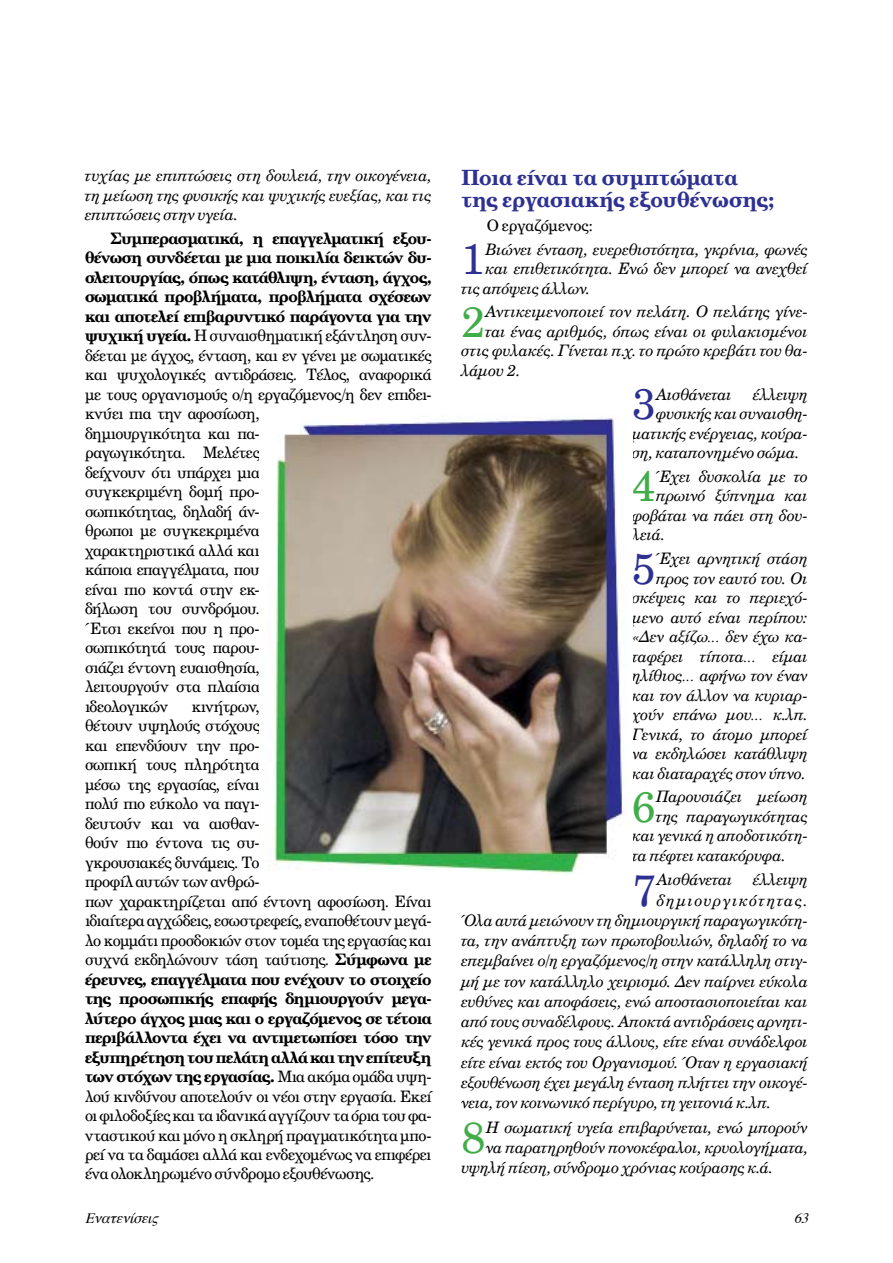
<style>
.page{position:relative;width:893px;height:1263px;background:#fff}
.page>*{position:absolute;margin:0;border:0;box-sizing:border-box;transform-origin:0 0}
.t1{font:43.8px "UB Century";color:#2e3192}
.t2{font:43.8px "UB Century";color:#41ad49}
.t3{font:42.75px "UB Century";color:#2e3192}
.t4{font:42.75px "UB Century";color:#41ad49}
.t5{font:21px/22.2px "UB Century Bold";color:#2e3192}
.t6{font:15.75px/19.5px "UB Century Italic";letter-spacing:-.005em;color:#000;text-align:justify}
.t7{font:15.75px/19.5px "UB Century";letter-spacing:-.035em;color:#000}
.t8{font:15.75px/19.5px "UB Century Bold";letter-spacing:-.03em;color:#000;text-align:justify}
.t9{font:15.75px "UB Century Italic";letter-spacing:.095em;color:#000}
.t10{font:15.75px "UB Century";letter-spacing:-.015em;color:#000}
.t11{font:italic 14.25px "Times";color:#000}
.s1{font-family:"UB Century Bold"}
.s2{font-family:"UB Century"}
</style>
<div class="page">
<img style="left:270px;top:418px;width:354px;height:456px">
<p class="t6" style="left:85px;top:166px;width:348px">τυχίας με επιπτώσεις στη δουλειά, την οικογένεια, τη μείωση της φυσικής και ψυχικής ευεξίας, και τις επιπτώσεις στην υγεία.</p>
<p class="t8" style="left:85px;top:228px;width:348px;text-indent:26px">Συμπερασματικά, η επαγγελματική εξου&shy;θένωση συνδέεται με μια ποικιλία δεικτών δυ&shy;σλειτουργίας, όπως κατάθλιψη, ένταση, άγχος, σωματικά προβλήματα, προβλήματα σχέσεων και αποτελεί επιβαρυντικό παράγοντα για την</p>
<p class="t7" style="left:85px;top:326px;width:348px"><span class="s1">ψυχική υγεία.</span> Η συναισθηματική εξάντληση συν&shy;δέεται με άγχος, ένταση, και εν γένει με σωματικές και ψυχολογικές αντιδράσεις. Τέλος, αναφορικά με τους οργανισμούς ο/η εργαζόμενος/η δεν επιδει&shy;κνύει πια την αφοσίωση,<br>δημιουργικότητα και πα-<br>ραγωγικότητα. Μελέτες<br>δείχνουν ότι υπάρχει μια<br>συγκεκριμένη δομή προ-<br>σωπικότητας, δηλαδή άν-<br>θρωποι με συγκεκριμένα<br>χαρακτηριστικά αλλά και<br>κάποια επαγγέλματα, που<br>είναι πιο κοντά στην εκ-<br>δήλωση του συνδρόμου.<br>Έτσι εκείνοι που η προ-<br>σωπικότητά τους παρου-<br>σιάζει έντονη ευαισθησία,<br>λειτουργούν στα πλαίσια<br>ιδεολογικών</p>
<p class="t7" style="left:85px;top:696px;width:348px;text-indent:107px">κινήτρων,<br>θέτουν υψηλούς στόχους<br>και επενδύουν την προ-<br>σωπική τους πληρότητα<br>μέσω της εργασίας, είναι<br>πολύ πιο εύκολο να παγι-<br>δευτούν και να αισθαν-<br>θούν πιο έντονα τις συ-<br>γκρουσιακές δυνάμεις. Το<br>προφίλ αυτών των ανθρώ-<br>πων χαρακτηρίζεται από έντονη αφοσίωση. Είναι ιδιαίτερα αγχώδεις, εσωστρεφείς, εναποθέτουν μεγά&shy;λο κομμάτι προσδοκιών στον τομέα της εργασίας και συχνά εκδηλώνουν τάση ταύτισης. <span class="s1">Σύμφωνα με</span></p>
<p class="t8" style="left:85px;top:969px;width:348px">έρευνες, επαγγέλματα που ενέχουν το στοιχείο της προσωπικής επαφής δημιουργούν μεγα&shy;λύτερο άγχος μιας και ο εργαζόμενος σε τέτοια περιβάλλοντα έχει να αντιμετωπίσει τόσο την εξυπηρέτηση του πελάτη αλλά και την επίτευξη των στόχων της εργασίας. <span class="s2">Μια ακόμα ομάδα υψη-</span></p>
<p class="t7" style="left:85px;top:1086px;width:348px;text-align:justify">λού κινδύνου αποτελούν οι νέοι στην εργασία. Εκεί οι φιλοδοξίες και τα ιδανικά αγγίζουν τα όρια του φα&shy;νταστικού και μόνο η σκληρή πραγματικότητα μπο&shy;ρεί να τα δαμάσει αλλά και ενδεχομένως να επιφέρει ένα ολοκληρωμένο σύνδρομο εξουθένωσης.</p>
<h3 class="t5" style="left:461px;top:166px;width:315px">Ποια είναι τα συμπτώματα της εργασιακής εξουθένωσης;</h3>
<p class="t10" style="left:487px;top:216px;width:108px">Ο εργαζόμενος:</p>
<h2 class="t3" style="left:461px;top:233px;width:25px">1</h2>
<p class="t6" style="left:486px;top:239px;width:324px">Βιώνει ένταση, ευερεθιστότητα, γκρίνια, φωνές</p>
<p class="t6" style="left:486px;top:258px;width:324px">και επιθετικότητα. Ενώ δεν μπορεί να ανεχθεί</p>
<p class="t6" style="left:461px;top:278px;width:130px">τις απόψεις άλλων.</p>
<h2 class="t4" style="left:461px;top:295px;width:25px">2</h2>
<p class="t6" style="left:486px;top:302px;width:324px">Αντικειμενοποιεί τον πελάτη. Ο πελάτης γίνε-</p>
<p class="t6" style="left:486px;top:321px;width:324px">ται ένας αριθμός, όπως είναι οι φυλακισμένοι</p>
<p class="t6" style="left:461px;top:341px;width:348px">στις φυλακές. Γίνεται π.χ. το πρώτο κρεβάτι του θα-</p>
<p class="t6" style="left:461px;top:360px;width:60px">λάμου 2.</p>
<h2 class="t3" style="left:632px;top:378px;width:25px">3</h2>
<p class="t6" style="left:656px;top:384px;width:77px">Αισθάνεται</p>
<p class="t6" style="left:753px;top:384px;width:56px">έλλειψη</p>
<p class="t6" style="left:656px;top:404px;width:153px">φυσικής και συναισθη-</p>
<p class="t6" style="left:632px;top:423px;width:177px">ματικής ενέργειας, κούρα-</p>
<p class="t6" style="left:632px;top:443px;width:169px">ση, καταπονημένο σώμα.</p>
<h2 class="t4" style="left:632px;top:460px;width:25px">4</h2>
<p class="t6" style="left:656px;top:466px;width:153px">Έχει δυσκολία με το</p>
<p class="t6" style="left:656px;top:486px;width:153px">πρωινό ξύπνημα και</p>
<p class="t6" style="left:632px;top:505px;width:177px">φοβάται να πάει στη δου-</p>
<p class="t6" style="left:632px;top:525px;width:34px">λειά.</p>
<h2 class="t3" style="left:632px;top:542px;width:25px">5</h2>
<p class="t6" style="left:632px;top:549px;width:177px;text-align:right">Έχει αρνητική στάση προς τον εαυτό του. Οι σκέψεις και το περιεχό&shy;μενο αυτό είναι περίπου: «Δεν αξίζω… δεν έχω κα&shy;ταφέρει τίποτα… είμαι ηλίθιος… αφήνω τον έναν και τον άλλον να κυριαρ&shy;χούν επάνω μου… κ.λπ.<br>Γενικά, το άτομο μπορεί να εκδηλώσει κατάθλιψη και διαταραχές στον ύπνο.</p>
<h2 class="t4" style="left:632px;top:780px;width:25px">6</h2>
<p class="t6" style="left:656px;top:787px;width:153px">Παρουσιάζει μείωση</p>
<p class="t6" style="left:656px;top:806px;width:153px">της παραγωγικότητας</p>
<p class="t6" style="left:632px;top:826px;width:177px">και γενικά η αποδοτικότη-</p>
<p class="t6" style="left:632px;top:845px;width:155px">τα πέφτει κατακόρυφα.</p>
<h1 class="t1" style="left:632px;top:863px;width:25px">7</h1>
<p class="t6" style="left:657px;top:870px;width:77px">Αισθάνεται</p>
<p class="t6" style="left:753px;top:870px;width:56px">έλλειψη</p>
<p class="t9" style="left:657px;top:890px;width:153px">δημιουργικότητας.</p>
<p class="t6" style="left:461px;top:910px;width:348px">Όλα αυτά μειώνουν τη δημιουργική παραγωγικότη-</p>
<p class="t6" style="left:461px;top:931px;width:348px">τα, την ανάπτυξη των πρωτοβουλιών, δηλαδή το να</p>
<p class="t6" style="left:461px;top:951px;width:348px">επεμβαίνει ο/η εργαζόμενος/η στην κατάλληλη στιγ-</p>
<p class="t6" style="left:461px;top:971px;width:348px">μή με τον κατάλληλο χειρισμό. Δεν παίρνει εύκολα</p>
<p class="t6" style="left:461px;top:991px;width:348px">ευθύνες και αποφάσεις, ενώ αποστασιοποιείται και</p>
<p class="t6" style="left:461px;top:1012px;width:348px">από τους συναδέλφους. Αποκτά αντιδράσεις αρνητι-</p>
<p class="t6" style="left:461px;top:1032px;width:348px">κές γενικά προς τους άλλους, είτε είναι συνάδελφοι</p>
<p class="t6" style="left:461px;top:1052px;width:348px">είτε είναι εκτός του Οργανισμού. Όταν η εργασιακή</p>
<p class="t6" style="left:461px;top:1072px;width:348px">εξουθένωση έχει μεγάλη ένταση πλήττει την οικογέ-</p>
<p class="t6" style="left:461px;top:1093px;width:311px">νεια, τον κοινωνικό περίγυρο, τη γειτονιά κ.λπ.</p>
<h1 class="t2" style="left:461px;top:1110px;width:25px">8</h1>
<p class="t6" style="left:486px;top:1117px;width:323px">Η σωματική υγεία επιβαρύνεται, ενώ μπορούν</p>
<p class="t6" style="left:486px;top:1137px;width:323px">να παρατηρηθούν πονοκέφαλοι, κρυολογήματα,</p>
<p class="t6" style="left:461px;top:1158px;width:313px">υψηλή πίεση, σύνδρομο χρόνιας κούρασης κ.ά.</p>
<p class="t11" style="left:85px;top:1204px;width:81px">Eνατενίσεις</p>
<p class="t11" style="left:794px;top:1204px;width:22px">63</p>
</div>
